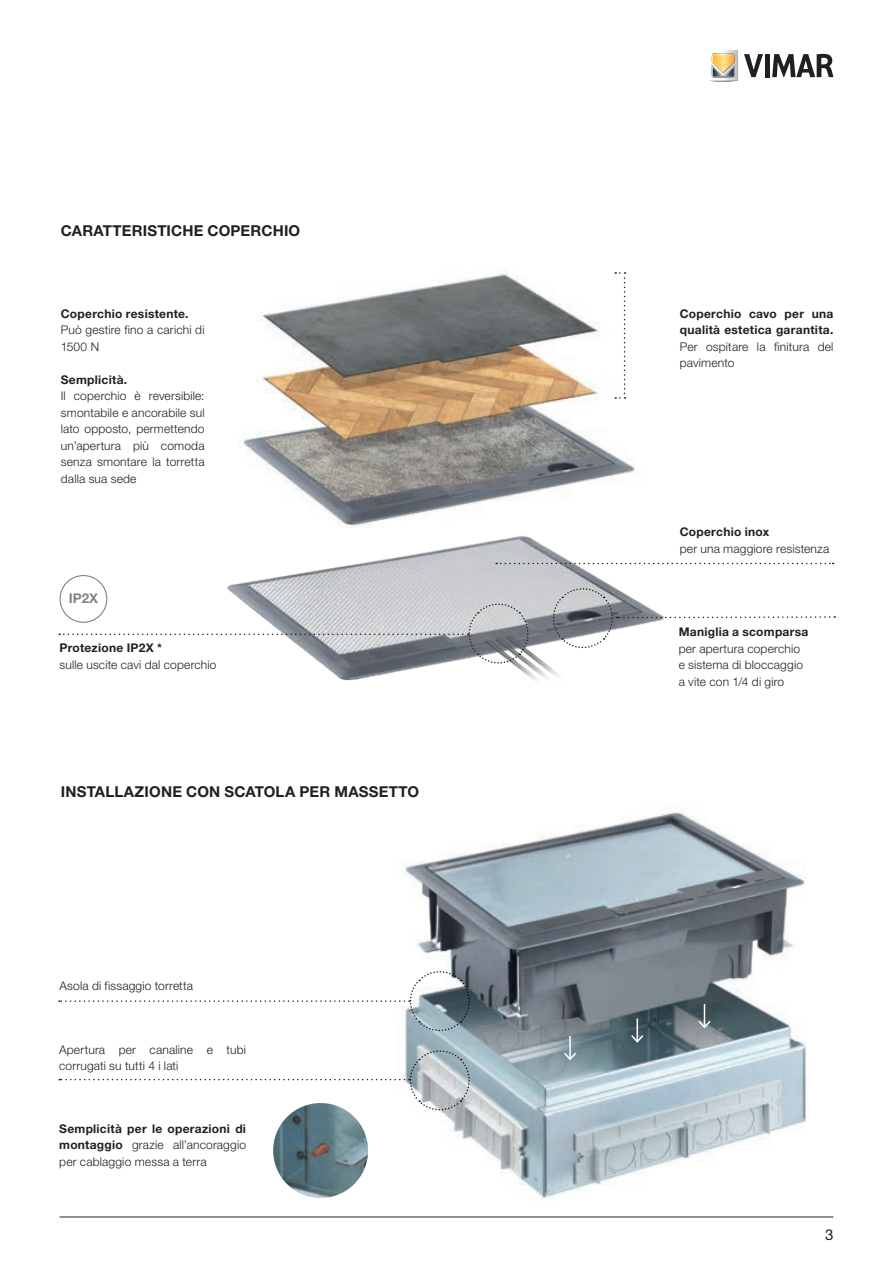
<style>
.page{position:relative;width:893px;height:1263px;background:#fff}
.page>*{position:absolute;margin:0;border:0;box-sizing:border-box;transform-origin:0 0}
.t1{font:700 15px "Helvetica Neue LT Std";letter-spacing:.01em;color:#231f20}
.t2{font:15px "Helvetica Neue LT Std";color:#231f20}
.t3{font:700 13.5px "Helvetica Neue LT Std";color:#808285}
.t4{font:300 12px/16.5px "Helvetica Neue LT Std";letter-spacing:.015em;color:#231f20}
.t5{font:700 12px/16.5px "Helvetica Neue LT Std";letter-spacing:.02em;color:#231f20}
.s1{font-weight:700}
</style>
<div class="page">
<hr style="left:708px;top:51px;width:1px;height:30px;background:#9d9fa2">
<hr style="left:738px;top:51px;width:1px;height:30px;background:#57585a">
<svg style="left:713px;top:51px;width:25px;height:3px"></svg>
<svg style="left:708px;top:54px;width:30px;height:28px"></svg>
<svg style="left:744px;top:54px;width:19px;height:23px"></svg>
<div style="left:765px;top:54px;width:5px;height:23px;background:#231f20"></div>
<svg style="left:772px;top:53px;width:61px;height:24px"></svg>
<hr style="left:60px;top:1216px;width:773px;height:2px;background:#6c6d70">
<img style="left:227px;top:536px;width:451px;height:145px">
<img style="left:239px;top:272px;width:396px;height:254px">
<div style="left:60px;top:575px;width:47px;height:48px;border:1px solid #808285;border-radius:50%"></div>
<svg style="left:551px;top:586px;width:284px;height:64px"></svg>
<svg style="left:59px;top:602px;width:471px;height:63px"></svg>
<svg style="left:496px;top:563px;width:338px;height:1px"></svg>
<svg style="left:615px;top:272px;width:11px;height:127px"></svg>
<svg style="left:59px;top:1000px;width:317px;height:2px"></svg>
<svg style="left:59px;top:1078px;width:317px;height:3px"></svg>
<img style="left:273px;top:1103px;width:95px;height:95px">
<img style="left:376px;top:812px;width:431px;height:387px">
<hr style="left:636px;top:1018px;width:2px;height:24px;background:#fff">
<svg style="left:630px;top:1033px;width:15px;height:11px"></svg>
<svg style="left:697px;top:1004px;width:15px;height:25px"></svg>
<hr style="left:569px;top:1036px;width:2px;height:23px;background:#fff">
<svg style="left:562px;top:1051px;width:16px;height:10px"></svg>
<p class="t1" style="left:61px;top:221px;width:241px">CARATTERISTICHE COPERCHIO</p>
<p class="t5" style="left:61px;top:305px;width:129px">Coperchio resistente.</p>
<p class="t4" style="left:61px;top:322px;width:145px">Può gestire fino a carichi di<br>1500 N</p>
<p class="t5" style="left:61px;top:371px;width:68px">Semplicità.</p>
<p class="t4" style="left:61px;top:388px;width:145px;text-align:justify">Il coperchio è reversibile: smontabile e ancorabile sul lato opposto, permettendo un’apertura più comoda senza smontare la torretta dalla sua sede</p>
<p class="t3" style="left:69px;top:590px;width:31px">IP2X</p>
<p class="t5" style="left:60px;top:639px;width:104px">Protezione IP2X *</p>
<p class="t4" style="left:60px;top:656px;width:159px">sulle uscite cavi dal coperchio</p>
<p class="t1" style="left:61px;top:782px;width:360px">INSTALLAZIONE CON SCATOLA PER MASSETTO</p>
<p class="t4" style="left:60px;top:977px;width:135px">Asola di fissaggio torretta</p>
<p class="t4" style="left:59px;top:1041px;width:188px">Apertura per canaline e tubi corrugati su tutti 4 i lati</p>
<p class="t4" style="left:59px;top:1120px;width:188px;text-align:justify"><span class="s1">Semplicità per le operazioni di montaggio</span> grazie all’ancoraggio per cablaggio messa a terra</p>
<p class="t5" style="left:680px;top:305px;width:155px">Coperchio cavo per una qualità estetica garantita.</p>
<p class="t4" style="left:680px;top:338px;width:155px">Per ospitare la finitura del pavimento</p>
<p class="t5" style="left:680px;top:524px;width:91px">Coperchio inox</p>
<p class="t4" style="left:680px;top:540px;width:151px">per una maggiore resistenza</p>
<p class="t5" style="left:679px;top:623px;width:131px">Maniglia a scomparsa</p>
<p class="t4" style="left:679px;top:640px;width:126px">per apertura coperchio e sistema di bloccaggio a vite con 1/4 di giro</p>
<p class="t2" style="left:825px;top:1225px;width:10px">3</p>
</div>
